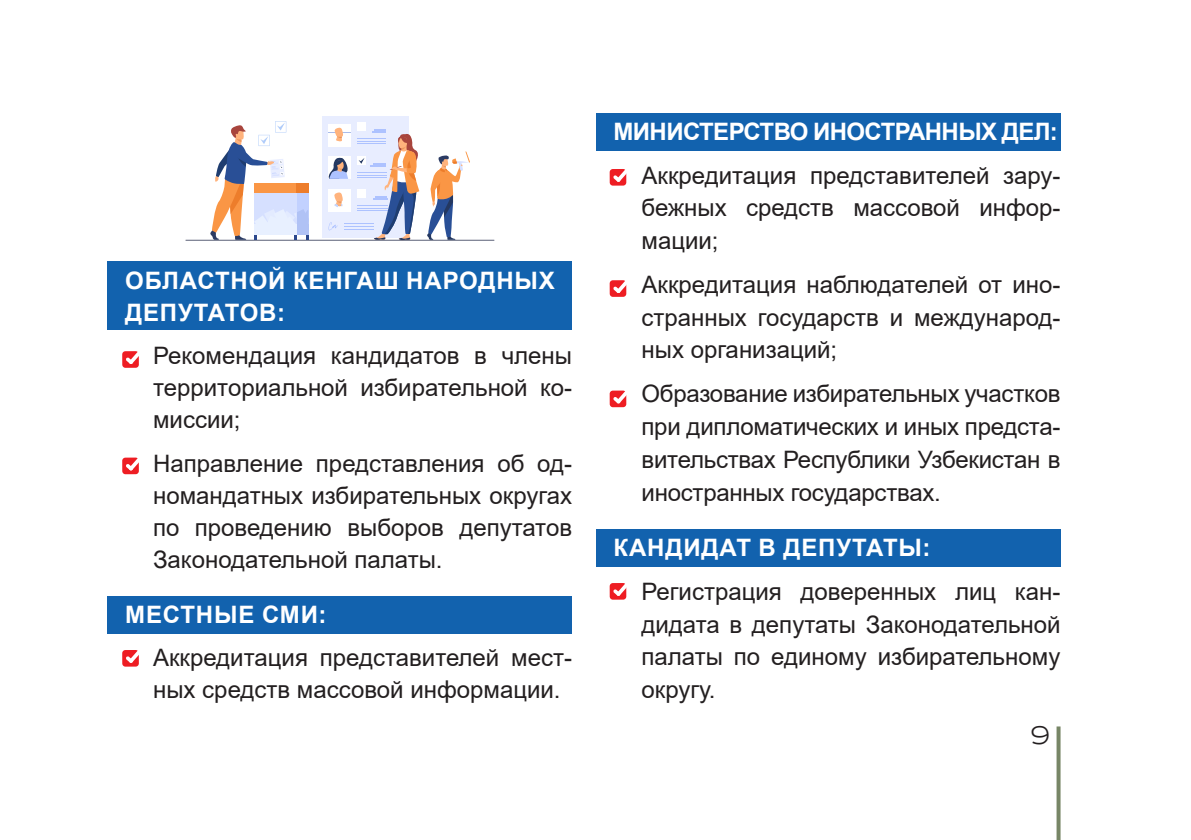
<style>
.page{position:relative;width:1191px;height:840px;background:#fff}
.page>*{position:absolute;margin:0;border:0;box-sizing:border-box;transform-origin:0 0}
.t1{font:100 32px "Road Radio";color:#231f20}
.Arial__10{font:24px/32.6px "Arial";color:#231f20;text-align:justify}
.Arial__10-2{font:700 24px/32px "Arial";letter-spacing:.02em;color:#fff}
.Arial__10-3{font:700 24px "Arial";letter-spacing:-.025em;color:#fff}
</style>
<div class="page">
<svg style="left:1056px;top:726px;width:4px;height:113px"></svg>
<div style="left:108px;top:261px;width:464px;height:68px;background:#1262ae"></div>
<div style="left:108px;top:596px;width:464px;height:37px;background:#1262ae"></div>
<div style="left:596px;top:113px;width:464px;height:38px;background:#1262ae"></div>
<div style="left:596px;top:529px;width:464px;height:37px;background:#1262ae"></div>
<div style="left:122px;top:351px;width:17px;height:16px;background:#ee1d23;border-radius:3px"></div>
<svg style="left:126px;top:351px;width:13px;height:13px"></svg>
<div style="left:609px;top:582px;width:17px;height:17px;background:#ee1d23;border-radius:3px"></div>
<svg style="left:613px;top:582px;width:14px;height:13px"></svg>
<div style="left:122px;top:457px;width:17px;height:17px;background:#ee1d23;border-radius:3px"></div>
<svg style="left:126px;top:457px;width:13px;height:13px"></svg>
<div style="left:122px;top:649px;width:17px;height:17px;background:#ee1d23;border-radius:3px"></div>
<svg style="left:126px;top:649px;width:13px;height:13px"></svg>
<div style="left:609px;top:169px;width:17px;height:16px;background:#ee1d23;border-radius:3px"></div>
<svg style="left:613px;top:169px;width:14px;height:13px"></svg>
<div style="left:609px;top:280px;width:17px;height:17px;background:#ee1d23;border-radius:3px"></div>
<svg style="left:613px;top:280px;width:14px;height:13px"></svg>
<div style="left:609px;top:390px;width:17px;height:17px;background:#ee1d23;border-radius:3px"></div>
<svg style="left:613px;top:390px;width:14px;height:13px"></svg>
<div style="left:322px;top:116px;width:87px;height:121px;background:#e8edff"></div>
<svg style="left:185px;top:121px;width:309px;height:120px"></svg>
<p class="Arial__10-2" style="left:125px;top:264px;width:431px">ОБЛАСТНОЙ КЕНГАШ НАРОДНЫХ<br>ДЕПУТАТОВ:</p>
<p class="Arial__10" style="left:153px;top:339px;width:420px;line-height:32px">Рекомендация кандидатов в члены территориальной избирательной ко&shy;миссии;</p>
<p class="Arial__10" style="left:153px;top:447px;width:420px;line-height:32px">Направление представления об од&shy;номандатных избирательных округах по проведению выборов депутатов Законодательной палаты.</p>
<p class="Arial__10-2" style="left:125px;top:598px;width:203px">МЕСТНЫЕ СМИ:</p>
<p class="Arial__10" style="left:153px;top:641px;width:420px;line-height:32px">Аккредитация представителей мест&shy;ных средств массовой информации.</p>
<p class="Arial__10-3" style="left:613px;top:114px;width:445px">МИНИСТЕРСТВО ИНОСТРАННЫХ ДЕЛ:</p>
<p class="Arial__10" style="left:641px;top:158px;width:420px">Аккредитация представителей зару&shy;бежных средств массовой инфор&shy;мации;</p>
<p class="Arial__10" style="left:641px;top:268px;width:420px">Аккредитация наблюдателей от ино&shy;странных государств и международ&shy;ных организаций;</p>
<p class="Arial__10" style="left:641px;top:377px;width:420px">Образование избирательных участков при дипломатических и иных предста&shy;вительствах Республики Узбекистан в иностранных государствах.</p>
<p class="Arial__10-2" style="left:613px;top:531px;width:318px">КАНДИДАТ В ДЕПУТАТЫ:</p>
<p class="Arial__10" style="left:641px;top:574px;width:420px">Регистрация доверенных лиц кан&shy;дидата в депутаты Законодательной палаты по единому избирательному округу.</p>
<h1 class="t1" style="left:1030px;top:716px;width:22px">9</h1>
</div>
